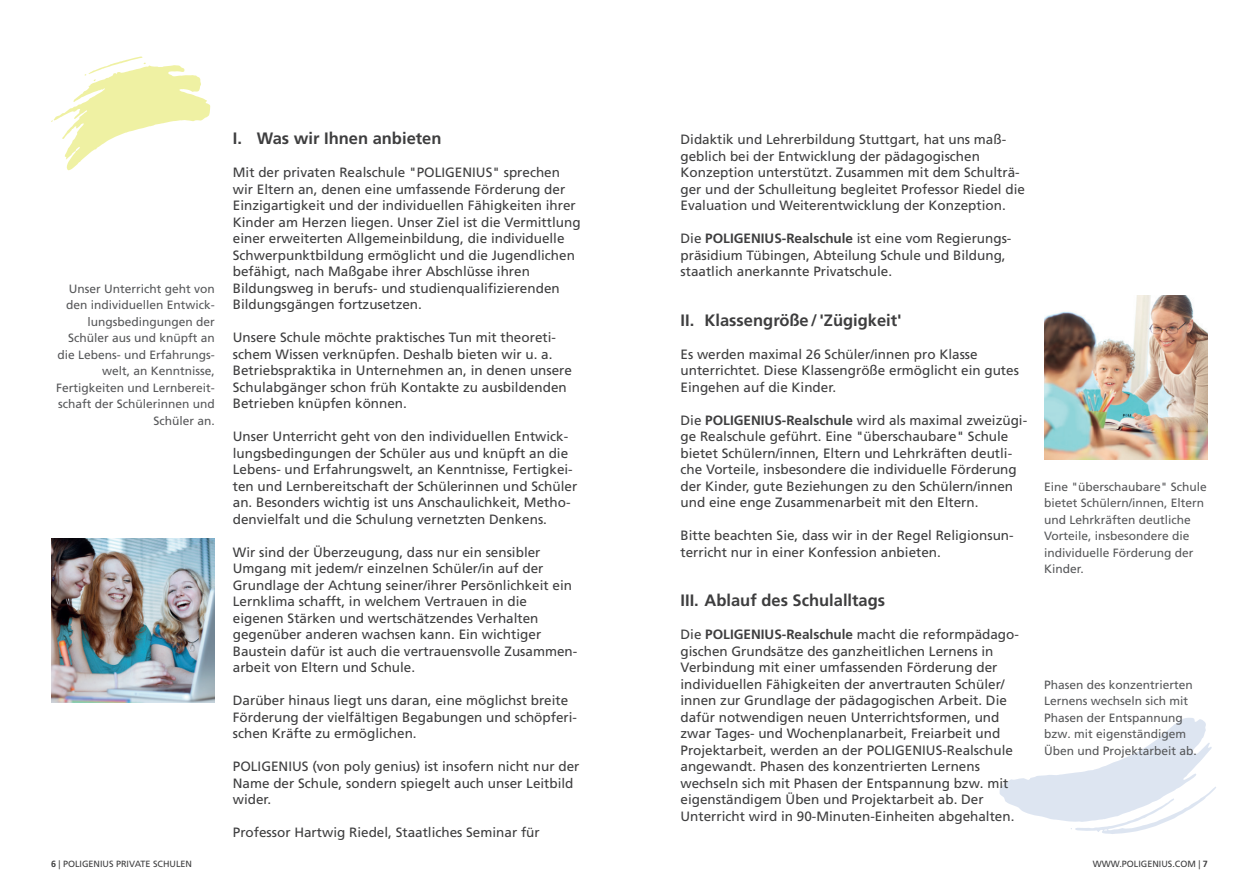
<style>
.page{position:relative;width:1259px;height:893px;background:#fff}
.page>*{position:absolute;margin:0;border:0;box-sizing:border-box;transform-origin:0 0}
.Headlines{font:700 16.5px "Frutiger LT Pro";color:#3e3e3f}
.Lauftexte_Startabsat{font:13.5px/16.5px "Frutiger LT Pro";color:#3e3e3f}
.Bildtexte_rechtsbünd{font:12px/16.5px "Frutiger LT Pro";color:#57585a}
.Bildtexte_linksbündi{font:12px/16.5px "Frutiger LT Pro";color:#57585a}
.t1{font:9px "Frutiger LT Pro";color:#3e3e3f}
.s1{font-weight:700}
</style>
<div class="page">
<svg style="left:999px;top:718px;width:217px;height:116px"></svg>
<svg style="left:51px;top:56px;width:159px;height:114px"></svg>
<img style="left:1044px;top:295px;width:164px;height:164px">
<img style="left:51px;top:538px;width:164px;height:164px">
<p class="Bildtexte_rechtsbünd" style="left:56px;top:280px;width:160px;text-align:right">Unser Unterricht geht von den individuellen Entwick&shy;lungsbedingungen der<br>Schüler aus und knüpft an die Lebens- und Erfahrungs&shy;welt, an Kenntnisse,<br>Fertigkeiten und Lernbereit&shy;schaft der Schülerinnen und<br>Schüler an.</p>
<p class="Headlines" style="left:233px;top:129px;width:210px">I. Was wir Ihnen anbieten</p>
<p class="Lauftexte_Startabsat" style="left:233px;top:164px;width:349px">Mit der privaten Realschule "POLIGENIUS" sprechen wir Eltern an, denen eine umfassende Förderung der Einzigartigkeit und der individuellen Fähigkeiten ihrer Kinder am Herzen liegen. Unser Ziel ist die Vermittlung einer erweiterten Allgemeinbildung, die individuelle Schwerpunktbildung ermöglicht und die Jugendlichen befähigt, nach Maßgabe ihrer Abschlüsse ihren Bildungsweg in berufs- und studienqualifizierenden Bildungsgängen fortzusetzen.</p>
<p class="Lauftexte_Startabsat" style="left:233px;top:329px;width:341px">Unsere Schule möchte praktisches Tun mit theoreti&shy;schem Wissen verknüpfen. Deshalb bieten wir u. a.<br>Betriebspraktika in Unternehmen an, in denen unsere Schulabgänger schon früh Kontakte zu ausbildenden Betrieben knüpfen können.</p>
<p class="Lauftexte_Startabsat" style="left:233px;top:428px;width:346px">Unser Unterricht geht von den individuellen Entwick&shy;lungsbedingungen der Schüler aus und knüpft an die Lebens- und Erfahrungswelt, an Kenntnisse, Fertigkei&shy;ten und Lernbereitschaft der Schülerinnen und Schüler an. Besonders wichtig ist uns Anschaulichkeit, Metho&shy;denvielfalt und die Schulung vernetzten Denkens.</p>
<p class="Lauftexte_Startabsat" style="left:233px;top:544px;width:346px">Wir sind der Überzeugung, dass nur ein sensibler Umgang mit jedem/r einzelnen Schüler/in auf der Grundlage der Achtung seiner/ihrer Persönlichkeit ein Lernklima schafft, in welchem Vertrauen in die eigenen Stärken und wertschätzendes Verhalten gegenüber anderen wachsen kann. Ein wichtiger Baustein dafür ist auch die vertrauensvolle Zusammen&shy;arbeit von Eltern und Schule.</p>
<p class="Lauftexte_Startabsat" style="left:233px;top:692px;width:346px">Darüber hinaus liegt uns daran, eine möglichst breite<br>Förderung der vielfältigen Begabungen und schöpferi&shy;schen Kräfte zu ermöglichen.</p>
<p class="Lauftexte_Startabsat" style="left:233px;top:758px;width:348px">POLIGENIUS (von poly genius) ist insofern nicht nur der<br>Name der Schule, sondern spiegelt auch unser Leitbild wider.</p>
<p class="Lauftexte_Startabsat" style="left:233px;top:824px;width:308px">Professor Hartwig Riedel, Staatliches Seminar für</p>
<p class="Lauftexte_Startabsat" style="left:680px;top:131px;width:346px">Didaktik und Lehrerbildung Stuttgart, hat uns maß&shy;geblich bei der Entwicklung der pädagogischen Konzeption unterstützt. Zusammen mit dem Schulträ&shy;ger und der Schulleitung begleitet Professor Riedel die Evaluation und Weiterentwicklung der Konzeption.</p>
<p class="Lauftexte_Startabsat" style="left:680px;top:230px;width:332px">Die <span class="s1">POLIGENIUS-Realschule</span> ist eine vom Regierungs&shy;präsidium Tübingen, Abteilung Schule und Bildung, staatlich anerkannte Privatschule.</p>
<p class="Headlines" style="left:680px;top:310px;width:223px">II. Klassengröße/'Zügigkeit'</p>
<p class="Lauftexte_Startabsat" style="left:680px;top:346px;width:340px">Es werden maximal 26 Schüler/innen pro Klasse unterrichtet. Diese Klassengröße ermöglicht ein gutes<br>Eingehen auf die Kinder.</p>
<p class="Lauftexte_Startabsat" style="left:680px;top:412px;width:348px">Die <span class="s1">POLIGENIUS-Realschule</span> wird als maximal zweizügi&shy;ge Realschule geführt. Eine "überschaubare" Schule bietet Schülern/innen, Eltern und Lehrkräften deutli&shy;che Vorteile, insbesondere die individuelle Förderung der Kinder, gute Beziehungen zu den Schülern/innen und eine enge Zusammenarbeit mit den Eltern.</p>
<p class="Lauftexte_Startabsat" style="left:680px;top:527px;width:335px">Bitte beachten Sie, dass wir in der Regel Religionsun&shy;terricht nur in einer Konfession anbieten.</p>
<p class="Headlines" style="left:680px;top:591px;width:206px">III. Ablauf des Schulalltags</p>
<p class="Lauftexte_Startabsat" style="left:680px;top:626px;width:340px">Die <span class="s1">POLIGENIUS-Realschule</span> macht die reformpädago&shy;gischen Grundsätze des ganzheitlichen Lernens in Verbindung mit einer umfassenden Förderung der individuellen Fähigkeiten der anvertrauten Schüler/ innen zur Grundlage der pädagogischen Arbeit. Die dafür notwendigen neuen Unterrichtsformen, und zwar Tages- und Wochenplanarbeit, Freiarbeit und Projektarbeit, werden an der POLIGENIUS-Realschule angewandt. Phasen des konzentrierten Lernens wechseln sich mit Phasen der Entspannung bzw. mit eigenständigem Üben und Projektarbeit ab. Der Unterricht wird in 90-Minuten-Einheiten abgehalten.</p>
<p class="Bildtexte_linksbündi" style="left:1044px;top:478px;width:164px">Eine "überschaubare" Schule bietet Schülern/innen, Eltern und Lehrkräften deutliche<br>Vorteile, insbesondere die individuelle Förderung der<br>Kinder.</p>
<p class="Bildtexte_rechtsbünd" style="left:1044px;top:676px;width:154px">Phasen des konzentrierten<br>Lernens wechseln sich mit<br>Phasen der Entspannung bzw. mit eigenständigem<br>Üben und Projektarbeit ab.</p>
<p class="t1" style="left:51px;top:858px;width:143px"><span class="s1">6</span> | POLIGENIUS PRIVATE SCHULEN</p>
<p class="t1" style="left:1093px;top:858px;width:117px">WWW.POLIGENIUS.COM | <span class="s1">7</span></p>
</div>
